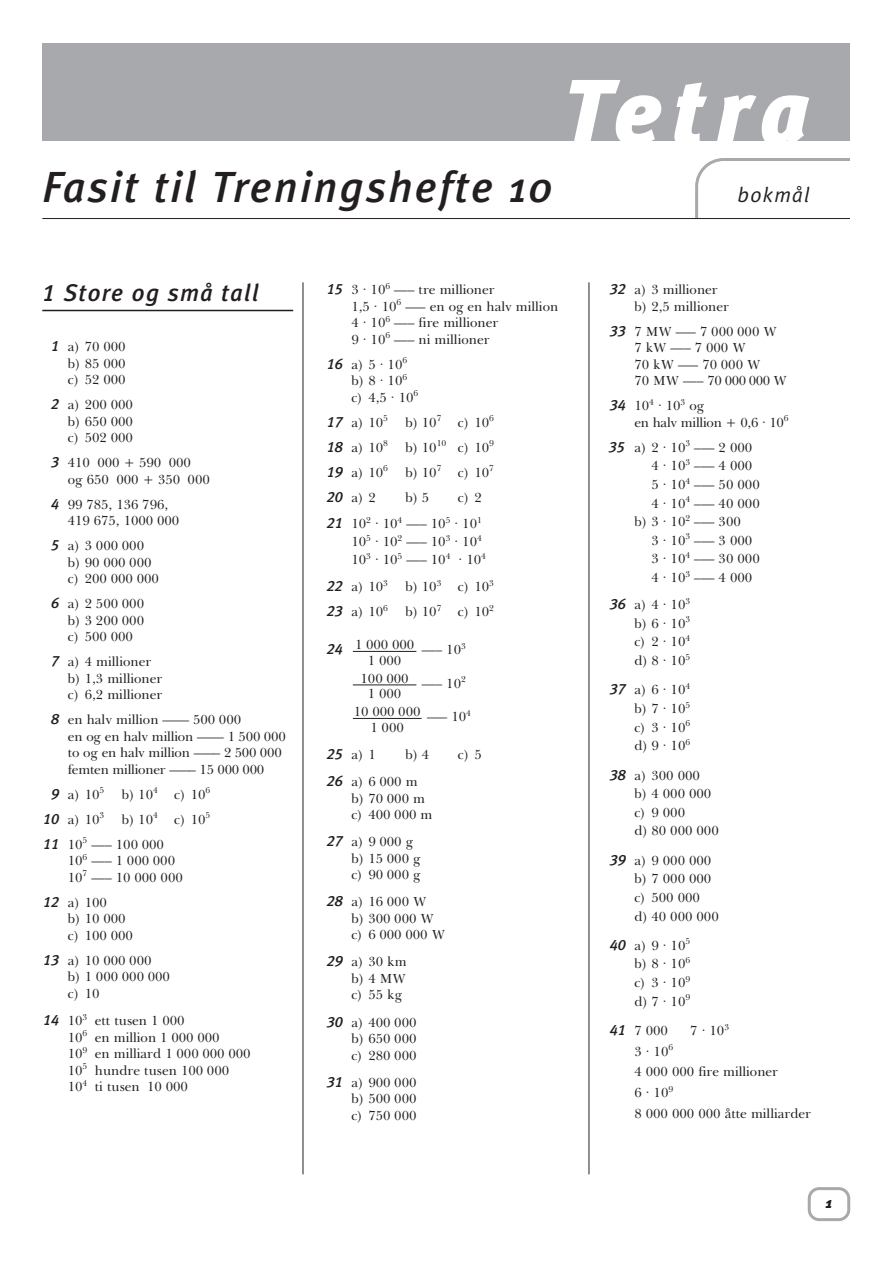
<style>
.page{position:relative;width:893px;height:1263px;background:#fff}
.page>*{position:absolute;margin:0;border:0;box-sizing:border-box;transform-origin:0 0}
.t1{font:italic 900 91.5px "Meta Plus";letter-spacing:.11em;color:#fff}
.t2{font:italic 500 43.5px "Meta Plus";letter-spacing:.055em;color:#231f20}
.t3{font:italic 500 24px "Meta Plus";letter-spacing:.055em;color:#231f20}
.t4{font:italic 21px "Meta Plus Normal";letter-spacing:.055em;color:#231f20}
.t5{font:italic 15px "Meta Plus Medium Caps";color:#231f20}
.t6{font:italic 900 15px "Meta Plus";color:#231f20}
.t7{font:13.5px/16.5px "Baskerville BT";color:#231f20}
.s1{font-family:"Meta Plus Medium Caps";font-weight:400}
.s2{font-family:"Meta Plus Medium Caps";font-style:italic;font-size:15px}
</style>
<div class="page">
<svg style="left:808px;top:1187px;width:42px;height:34px"></svg>
<div style="left:42px;top:43px;width:808px;height:98px;background:#a8a9ad"></div>
<svg style="left:695px;top:158px;width:155px;height:60px"></svg>
<hr style="left:42px;top:218px;width:851px;height:1px;background:#231f20">
<hr style="left:42px;top:310px;width:251px;height:1px;background:#231f20">
<hr style="left:353px;top:718px;width:68px;height:1px;background:#231f20">
<hr style="left:353px;top:685px;width:63px;height:1px;background:#231f20">
<hr style="left:353px;top:651px;width:63px;height:1px;background:#231f20">
<div style="left:850px;top:64px;width:43px;height:173px;background:#fff"></div>
<hr style="left:303px;top:282px;width:1px;height:892px;background:#231f20">
<hr style="left:589px;top:282px;width:1px;height:892px;background:#231f20">
<h2 class="t2" style="left:42px;top:168px;width:511px">Fasit til Treningshefte 10</h2>
<h1 class="t1" style="left:562px;top:73px;width:249px">Tetra</h1>
<h3 class="t4" style="left:738px;top:186px;width:73px">bokmål</h3>
<h3 class="t3" style="left:42px;top:283px;width:218px"><span class="s1">1</span> Store og små tall</h3>
<p class="t7" style="left:68px;top:340px;width:59px;text-align:justify;text-indent:-17px"><span class="s2">1</span> a) 70 000 b) 85 000 c) 52 000</p>
<p class="t7" style="left:68px;top:398px;width:67px;text-align:justify;text-indent:-17px"><span class="s2">2</span> a) 200 000 b) 650 000 c) 502 000</p>
<p class="t7" style="left:68px;top:456px;width:144px;text-indent:-17px"><span class="s2">3</span> 410 000 + 590 000<br>og 650 000 + 350 000</p>
<p class="t7" style="left:68px;top:497px;width:113px;text-indent:-17px"><span class="s2">4</span> 99 785, 136 796,<br>419 675, 1000 000</p>
<p class="t7" style="left:68px;top:539px;width:93px;text-indent:-17px"><span class="s2">5</span> a) 3 000 000 b) 90 000 000 c) 200 000 000</p>
<p class="t7" style="left:68px;top:597px;width:78px;text-align:justify;text-indent:-17px"><span class="s2">6</span> a) 2 500 000 b) 3 200 000 c) 500 000</p>
<p class="t7" style="left:68px;top:655px;width:96px;text-indent:-17px"><span class="s2">7</span> a) 4 millioner b) 1,3 millioner c) 6,2 millioner</p>
<p class="t7" style="left:68px;top:713px;width:219px;text-indent:-17px"><span class="s2">8</span> en halv million —–– 500 000<br>en og en halv million —–– 1 500 000 to og en halv million —–– 2 500 000 femten millioner —–– 15 000 000</p>
<p class="t7" style="left:51px;top:787px;width:55px"><span class="s2">9</span> a) 10<sup>5</sup></p>
<p class="t7" style="left:122px;top:787px;width:90px">b) 10<sup>4</sup> c) 10<sup>6</sup></p>
<p class="t7" style="left:43px;top:813px;width:63px"><span class="s2">10</span> a) 10<sup>3</sup></p>
<p class="t7" style="left:43px;top:808px;width:169px;line-height:25px;text-indent:79px">b) 10<sup>4</sup> c) 10<sup>5<br></sup><span class="s2">11</span> 10<sup>5</sup> —– 100 000</p>
<p class="t7" style="left:68px;top:854px;width:117px">10<sup>6</sup> —– 1 000 000<br>10<sup>7</sup> —– 10 000 000</p>
<p class="t7" style="left:68px;top:896px;width:67px;text-indent:-25px"><span class="s2">12</span> a) 100<br>b) 10 000 c) 100 000</p>
<p class="t7" style="left:68px;top:954px;width:104px;text-indent:-25px"><span class="s2">13</span> a) 10 000 000<br>b) 1 000 000 000 c) 10</p>
<p class="t7" style="left:68px;top:1014px;width:184px;text-indent:-25px"><span class="s2">14</span> 10<sup>3</sup> ett tusen 1 000<br>10<sup>6</sup> en million 1 000 000<br>10<sup>9</sup> en milliard 1 000 000 000<br>10<sup>5</sup> hundre tusen 100 000<br>10<sup>4</sup> ti tusen 10 000</p>
<p class="t7" style="left:351px;top:283px;width:208px;text-indent:-25px"><span class="s2">15</span> 3 · 10<sup>6</sup> —– tre millioner<br>1,5 · 10<sup>6</sup> —– en og en halv million<br>4 · 10<sup>6</sup> —– fire millioner<br>9 · 10<sup>6</sup> —– ni millioner</p>
<p class="t7" style="left:351px;top:357px;width:68px;text-indent:-25px"><span class="s2">16</span> a) 5 · 10<sup>6 </sup>b) 8 · 10<sup>6 </sup>c) 4,5 · 10<sup>6</sup></p>
<p class="t7" style="left:327px;top:415px;width:63px"><span class="s2">17</span> a) 10<sup>5</sup></p>
<p class="t7" style="left:405px;top:415px;width:90px">b) 10<sup>7</sup> c) 10<sup>6</sup></p>
<p class="t7" style="left:327px;top:440px;width:63px"><span class="s2">18</span> a) 10<sup>8</sup></p>
<p class="t7" style="left:405px;top:440px;width:90px">b) 10<sup>10</sup> c) 10<sup>9</sup></p>
<p class="t7" style="left:327px;top:465px;width:63px"><span class="s2">19</span> a) 10<sup>6</sup></p>
<p class="t7" style="left:405px;top:465px;width:90px">b) 10<sup>7</sup> c) 10<sup>7</sup></p>
<p class="t7" style="left:327px;top:490px;width:50px"><span class="s2">20</span> a) 2</p>
<p class="t7" style="left:405px;top:490px;width:25px">b) 5</p>
<p class="t7" style="left:327px;top:485px;width:157px;line-height:26.5px;text-align:right">c) 2<br><span class="s2">21</span> 10<sup>2</sup> · 10<sup>4</sup> —– 10<sup>5</sup> · 10<sup>1</sup></p>
<p class="t7" style="left:351px;top:534px;width:136px;line-height:18px">10<sup>5</sup> · 10<sup>2</sup> —– 10<sup>3</sup> · 10<sup>4<br></sup>10<sup>3</sup> · 10<sup>5</sup> —– 10<sup>4</sup> · 10<sup>4</sup></p>
<p class="t7" style="left:327px;top:580px;width:63px"><span class="s2">22</span> a) 10<sup>3</sup></p>
<p class="t7" style="left:405px;top:580px;width:90px">b) 10<sup>3</sup> c) 10<sup>3</sup></p>
<p class="t7" style="left:327px;top:605px;width:63px"><span class="s2">23</span> a) 10<sup>6</sup></p>
<p class="t7" style="left:405px;top:605px;width:90px">b) 10<sup>7</sup> c) 10<sup>2</sup></p>
<p class="t5" style="left:327px;top:640px;width:18px">24</p>
<p class="t7" style="left:422px;top:643px;width:45px">—– 10<sup>3</sup></p>
<p class="t7" style="left:422px;top:676px;width:45px">—– 10<sup>2</sup></p>
<p class="t7" style="left:427px;top:710px;width:45px">—– 10<sup>4</sup></p>
<p class="t7" style="left:327px;top:748px;width:50px"><span class="s2">25</span> a) 1</p>
<p class="t7" style="left:405px;top:748px;width:25px">b) 4</p>
<p class="t7" style="left:458px;top:748px;width:25px">c) 5</p>
<p class="t7" style="left:351px;top:775px;width:83px;text-indent:-25px"><span class="s2">26</span> a) 6 000 m b) 70 000 m c) 400 000 m</p>
<p class="t7" style="left:351px;top:835px;width:71px;text-indent:-25px"><span class="s2">27</span> a) 9 000 g b) 15 000 g c) 90 000 g</p>
<p class="t7" style="left:351px;top:895px;width:95px;text-indent:-25px"><span class="s2">28</span> a) 16 000 W<br>b) 300 000 W c) 6 000 000 W</p>
<p class="t7" style="left:351px;top:955px;width:57px;text-align:justify;text-indent:-25px"><span class="s2">29</span> a) 30 km b) 4 MW c) 55 kg</p>
<p class="t7" style="left:351px;top:1015px;width:67px;text-align:justify;text-indent:-25px"><span class="s2">30</span> a) 400 000 b) 650 000 c) 280 000</p>
<p class="t7" style="left:351px;top:1075px;width:67px;text-align:justify;text-indent:-25px"><span class="s2">31</span> a) 900 000 b) 500 000 c) 750 000</p>
<p class="t7" style="left:355px;top:638px;width:61px;line-height:15.6px;text-align:center">1 000 000<br>1 000</p>
<p class="t7" style="left:361px;top:672px;width:50px;line-height:15.6px;text-align:center">100 000<br>1 000</p>
<p class="t7" style="left:354px;top:705px;width:68px;line-height:15.6px;text-align:center">10 000 000<br>1 000</p>
<p class="t7" style="left:634px;top:283px;width:96px;text-indent:-25px"><span class="s2">32</span> a) 3 millioner b) 2,5 millioner</p>
<p class="t7" style="left:634px;top:324px;width:154px;text-indent:-25px"><span class="s2">33</span> 7 MW —– 7 000 000 W<br>7 kW —– 7 000 W<br>70 kW —– 70 000 W<br>70 MW —– 70 000 000 W</p>
<p class="t7" style="left:634px;top:399px;width:156px;text-indent:-25px"><span class="s2">34</span> 10<sup>4</sup> · 10<sup>3</sup> og<br>en halv million + 0,6 · 10<sup>6</sup></p>
<p class="t7" style="left:609px;top:440px;width:145px"><span class="s2">35</span> a) 2 · 10<sup>3</sup> ––– 2 000</p>
<p class="t7" style="left:651px;top:459px;width:102px">4 · 10<sup>3</sup> ––– 4 000</p>
<p class="t7" style="left:651px;top:478px;width:110px">5 · 10<sup>4</sup> ––– 50 000</p>
<p class="t7" style="left:651px;top:496px;width:110px">4 · 10<sup>4</sup> ––– 40 000</p>
<p class="t7" style="left:634px;top:515px;width:108px">b) 3 · 10<sup>2</sup> ––– 300</p>
<p class="t7" style="left:651px;top:534px;width:102px">3 · 10<sup>3</sup> ––– 3 000</p>
<p class="t7" style="left:651px;top:552px;width:110px">3 · 10<sup>4</sup> ––– 30 000</p>
<p class="t7" style="left:651px;top:571px;width:102px">4 · 10<sup>3</sup> ––– 4 000</p>
<p class="t7" style="left:634px;top:597px;width:57px;line-height:18.6px;text-align:justify;text-indent:-25px"><span class="s2">36</span> a) 4 · 10<sup>3 </sup>b) 6 · 10<sup>3 </sup>c) 2 · 10<sup>4 </sup>d) 8 · 10<sup>5</sup></p>
<p class="t7" style="left:634px;top:682px;width:57px;line-height:18.6px;text-align:justify;text-indent:-25px"><span class="s2">37</span> a) 6 · 10<sup>4 </sup>b) 7 · 10<sup>5 </sup>c) 3 · 10<sup>6 </sup>d) 9 · 10<sup>6</sup></p>
<p class="t7" style="left:634px;top:767px;width:86px;line-height:18.6px;text-indent:-25px"><span class="s2">38</span> a) 300 000<br>b) 4 000 000 c) 9 000<br>d) 80 000 000</p>
<p class="t7" style="left:634px;top:852px;width:86px;line-height:18.6px;text-indent:-25px"><span class="s2">39</span> a) 9 000 000 b) 7 000 000 c) 500 000<br>d) 40 000 000</p>
<p class="t7" style="left:634px;top:937px;width:57px;line-height:18.6px;text-align:justify;text-indent:-25px"><span class="s2">40</span> a) 9 · 10<sup>5 </sup>b) 8 · 10<sup>6 </sup>c) 3 · 10<sup>9 </sup>d) 7 · 10<sup>9</sup></p>
<p class="t7" style="left:610px;top:1024px;width:60px"><span class="s2">41</span> 7 000</p>
<p class="t7" style="left:690px;top:1024px;width:40px">7 · 10<sup>3</sup></p>
<p class="t7" style="left:634px;top:1042px;width:178px;line-height:20.7px">3 · 10<sup>6<br></sup>4 000 000 fire millioner<br>6 · 10<sup>9<br></sup>8 000 000 000 åtte milliarder</p>
<p class="t6" style="left:826px;top:1196px;width:8px">1</p>
</div>
